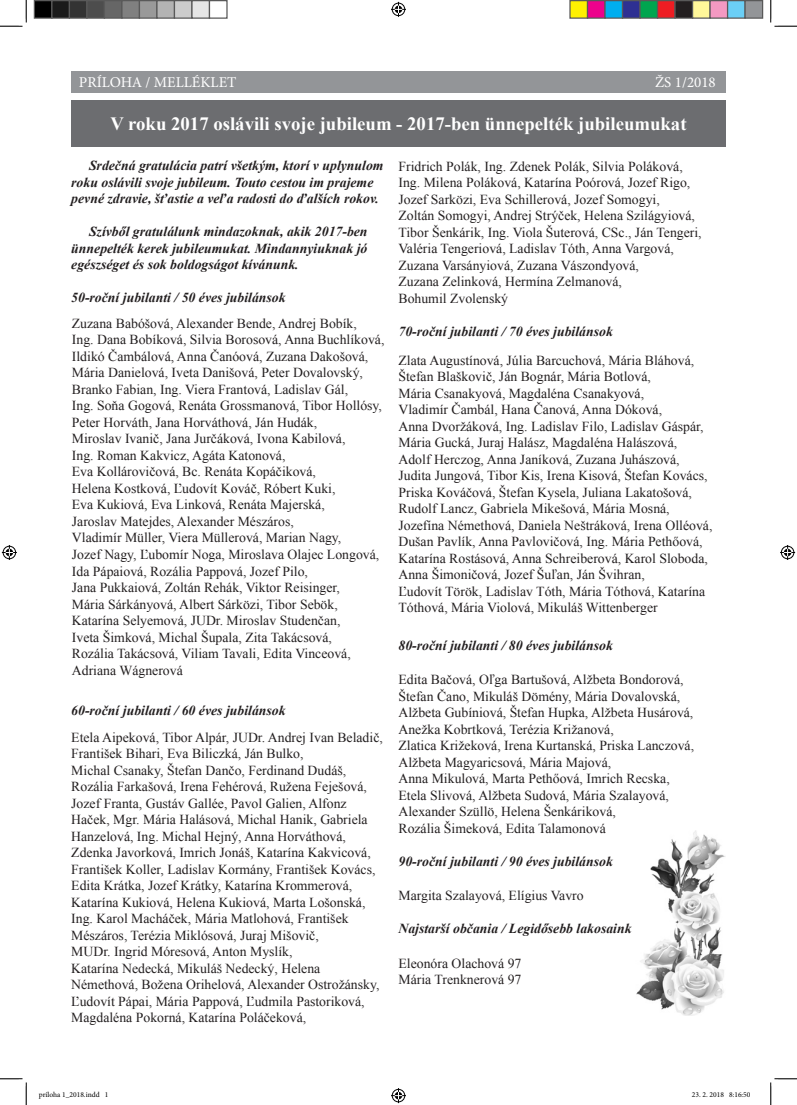
<style>
.page{position:relative;width:797px;height:1105px;background:#fff}
.page>*{position:absolute;margin:0;border:0;box-sizing:border-box;transform-origin:0 0}
.t1{font:700 18.75px "Times New Roman";color:#fff}
.t2{font:15px "Minion Pro";color:#fff}
.t3{font:13.75px/16.5px "Times New Roman";color:#231f20}
.t4{font:italic 700 13.75px/16.5px "Times New Roman";color:#231f20}
.t5{font:7.5px "Minion Pro";color:#000}
</style>
<div class="page">
<img style="left:636px;top:831px;width:89px;height:185px">
<div style="left:71px;top:101px;width:654px;height:46px;background:#6c6d70"></div>
<div style="left:71px;top:71px;width:654px;height:22px;background:#939598"></div>
<svg style="left:0;top:0;width:27px;height:27px"></svg>
<svg style="left:0;top:1078px;width:27px;height:27px"></svg>
<svg style="left:770px;top:0;width:27px;height:27px"></svg>
<svg style="left:770px;top:1078px;width:27px;height:27px"></svg>
<svg style="left:391px;top:2px;width:15px;height:15px"></svg>
<svg style="left:391px;top:1088px;width:15px;height:15px"></svg>
<svg style="left:2px;top:545px;width:15px;height:15px"></svg>
<svg style="left:780px;top:545px;width:15px;height:15px"></svg>
<div style="left:34px;top:1px;width:18px;height:17px;background:#000"></div>
<div style="left:34px;top:0;width:18px;height:19px;border:1px solid #595959"></div>
<div style="left:52px;top:1px;width:17px;height:17px;background:#1a1a1a"></div>
<div style="left:51px;top:0;width:19px;height:19px;border:1px solid #595959"></div>
<div style="left:69px;top:1px;width:18px;height:17px;background:#333"></div>
<div style="left:69px;top:0;width:19px;height:19px;border:1px solid #595959"></div>
<div style="left:87px;top:1px;width:17px;height:17px;background:#4d4d4d"></div>
<div style="left:86px;top:0;width:19px;height:19px;border:1px solid #595959"></div>
<div style="left:104px;top:1px;width:18px;height:17px;background:#666"></div>
<div style="left:104px;top:0;width:18px;height:19px;border:1px solid #595959"></div>
<div style="left:122px;top:1px;width:17px;height:17px;background:#808080"></div>
<div style="left:121px;top:0;width:19px;height:19px;border:1px solid #595959"></div>
<div style="left:139px;top:1px;width:18px;height:17px;background:#999"></div>
<div style="left:139px;top:0;width:19px;height:19px;border:1px solid #595959"></div>
<div style="left:157px;top:1px;width:17px;height:17px;background:#b3b3b3"></div>
<div style="left:156px;top:0;width:19px;height:19px;border:1px solid #595959"></div>
<div style="left:174px;top:1px;width:18px;height:17px;background:#ccc"></div>
<div style="left:174px;top:0;width:18px;height:19px;border:1px solid #595959"></div>
<div style="left:192px;top:1px;width:17px;height:17px;background:#e6e6e6"></div>
<div style="left:191px;top:0;width:19px;height:19px;border:1px solid #595959"></div>
<div style="left:209px;top:0;width:19px;height:19px;border:1px solid #595959"></div>
<div style="left:570px;top:1px;width:17px;height:17px;background:#fff101"></div>
<div style="left:569px;top:0;width:19px;height:19px;border:1px solid #595959"></div>
<div style="left:587px;top:1px;width:18px;height:17px;background:#ed028c"></div>
<div style="left:587px;top:0;width:18px;height:19px;border:1px solid #595959"></div>
<div style="left:605px;top:1px;width:17px;height:17px;background:#00aeef"></div>
<div style="left:604px;top:0;width:19px;height:19px;border:1px solid #595959"></div>
<div style="left:622px;top:1px;width:18px;height:17px;background:#2e3092"></div>
<div style="left:622px;top:0;width:18px;height:19px;border:1px solid #595959"></div>
<div style="left:640px;top:1px;width:17px;height:17px;background:#00a54f"></div>
<div style="left:639px;top:0;width:19px;height:19px;border:1px solid #595959"></div>
<div style="left:657px;top:1px;width:18px;height:17px;background:#ee1d23"></div>
<div style="left:657px;top:0;width:18px;height:19px;border:1px solid #595959"></div>
<div style="left:675px;top:1px;width:17px;height:17px;background:#231f20"></div>
<div style="left:674px;top:0;width:19px;height:19px;border:1px solid #595959"></div>
<div style="left:692px;top:1px;width:18px;height:17px;background:#fff79a"></div>
<div style="left:692px;top:0;width:18px;height:19px;border:1px solid #595959"></div>
<div style="left:710px;top:1px;width:17px;height:17px;background:#f499c2"></div>
<div style="left:709px;top:0;width:19px;height:19px;border:1px solid #595959"></div>
<div style="left:727px;top:1px;width:18px;height:17px;background:#6bcff6"></div>
<div style="left:727px;top:0;width:18px;height:19px;border:1px solid #595959"></div>
<div style="left:745px;top:1px;width:17px;height:17px;background:#939598"></div>
<div style="left:744px;top:0;width:19px;height:19px;border:1px solid #595959"></div>
<p class="t2" style="left:79px;top:72px;width:159px">PRÍLOHA / MELLÉKLET</p>
<p class="t2" style="left:655px;top:72px;width:62px">ŽS 1/2018</p>
<h1 class="t1" style="left:110px;top:111px;width:577px">V roku 2017 oslávili svoje jubileum - 2017-ben ünnepelték jubileumukat</h1>
<p class="t4" style="left:71px;top:157px;width:314px;text-indent:18px">Srdečná gratulácia patrí všetkým, ktorí v uplynulom roku oslávili svoje jubileum. Touto cestou im prajeme pevné zdravie, šťastie a veľa radosti do ďalších rokov.</p>
<p class="t4" style="left:71px;top:223px;width:298px;text-align:justify;text-indent:18px">Szívből gratulálunk mindazoknak, akik 2017-ben ünnepelték kerek jubileumukat. Mindannyiuknak jó egészséget és sok boldogságot kívánunk.</p>
<p class="t4" style="left:71px;top:289px;width:216px">50-roční jubilanti / 50 éves jubilánsok</p>
<p class="t3" style="left:72px;top:315px;width:314px">Zuzana Babóšová, Alexander Bende, Andrej Bobík,<br>Ing. Dana Bobíková, Silvia Borosová, Anna Buchlíková, Ildikó Čambálová, Anna Čanóová, Zuzana Dakošová, Mária Danielová, Iveta Danišová, Peter Dovalovský, Branko Fabian, Ing. Viera Frantová, Ladislav Gál,<br>Ing. Soňa Gogová, Renáta Grossmanová, Tibor Hollósy, Peter Horváth, Jana Horváthová, Ján Hudák,<br>Miroslav Ivanič, Jana Jurčáková, Ivona Kabilová,<br>Ing. Roman Kakvicz, Agáta Katonová,<br>Eva Kollárovičová, Bc. Renáta Kopáčiková,<br>Helena Kostková, Ľudovít Kováč, Róbert Kuki,<br>Eva Kukiová, Eva Linková, Renáta Majerská,<br>Jaroslav Matejdes, Alexander Mészáros,<br>Vladimír Müller, Viera Müllerová, Marian Nagy,<br>Jozef Nagy, Ľubomír Noga, Miroslava Olajec Longová, Ida Pápaiová, Rozália Pappová, Jozef Pilo,<br>Jana Pukkaiová, Zoltán Rehák, Viktor Reisinger,<br>Mária Sárkányová, Albert Sárközi, Tibor Sebök, Katarína Selyemová, JUDr. Miroslav Studenčan,<br>Iveta Šimková, Michal Šupala, Zita Takácsová,<br>Rozália Takácsová, Viliam Tavali, Edita Vinceová, Adriana Wágnerová</p>
<p class="t4" style="left:71px;top:701px;width:216px">60-roční jubilanti / 60 éves jubilánsok</p>
<p class="t3" style="left:71px;top:728px;width:313px">Etela Aipeková, Tibor Alpár, JUDr. Andrej Ivan Beladič, František Bihari, Eva Biliczká, Ján Bulko,<br>Michal Csanaky, Štefan Dančo, Ferdinand Dudáš, Rozália Farkašová, Irena Fehérová, Ružena Feješová, Jozef Franta, Gustáv Gallée, Pavol Galien, Alfonz Haček, Mgr. Mária Halásová, Michal Hanik, Gabriela Hanzelová, Ing. Michal Hejný, Anna Horváthová, Zdenka Javorková, Imrich Jonáš, Katarína Kakvicová, František Koller, Ladislav Kormány, František Kovács, Edita Krátka, Jozef Krátky, Katarína Krommerová, Katarína Kukiová, Helena Kukiová, Marta Lošonská, Ing. Karol Macháček, Mária Matlohová, František Mészáros, Terézia Miklósová, Juraj Mišovič,<br>MUDr. Ingrid Móresová, Anton Myslík,<br>Katarína Nedecká, Mikuláš Nedecký, Helena Némethová, Božena Orihelová, Alexander Ostrožánsky, Ľudovít Pápai, Mária Pappová, Ľudmila Pastoriková, Magdaléna Pokorná, Katarína Poláčeková,</p>
<p class="t3" style="left:398px;top:158px;width:305px">Fridrich Polák, Ing. Zdenek Polák, Silvia Poláková, Ing. Milena Poláková, Katarína Poórová, Jozef Rigo, Jozef Sarközi, Eva Schillerová, Jozef Somogyi,<br>Zoltán Somogyi, Andrej Strýček, Helena Szilágyiová, Tibor Šenkárik, Ing. Viola Šuterová, CSc., Ján Tengeri, Valéria Tengeriová, Ladislav Tóth, Anna Vargová, Zuzana Varsányiová, Zuzana Vászondyová,<br>Zuzana Zelinková, Hermína Zelmanová,<br>Bohumil Zvolenský</p>
<p class="t4" style="left:398px;top:323px;width:216px">70-roční jubilanti / 70 éves jubilánsok</p>
<p class="t3" style="left:398px;top:352px;width:315px">Zlata Augustínová, Júlia Barcuchová, Mária Bláhová, Štefan Blaškovič, Ján Bognár, Mária Botlová,<br>Mária Csanakyová, Magdaléna Csanakyová,<br>Vladimír Čambál, Hana Čanová, Anna Dóková,<br>Anna Dvoržáková, Ing. Ladislav Filo, Ladislav Gáspár, Mária Gucká, Juraj Halász, Magdaléna Halászová, Adolf Herczog, Anna Janíková, Zuzana Juhászová, Judita Jungová, Tibor Kis, Irena Kisová, Štefan Kovács, Priska Kováčová, Štefan Kysela, Juliana Lakatošová, Rudolf Lancz, Gabriela Mikešová, Mária Mosná, Jozefína Némethová, Daniela Neštráková, Irena Olléová, Dušan Pavlík, Anna Pavlovičová, Ing. Mária Pethőová, Katarína Rostásová, Anna Schreiberová, Karol Sloboda, Anna Šimoničová, Jozef Šuľan, Ján Švihran,<br>Ľudovít Török, Ladislav Tóth, Mária Tóthová, Katarína Tóthová, Mária Violová, Mikuláš Wittenberger</p>
<p class="t4" style="left:398px;top:636px;width:216px">80-roční jubilanti / 80 éves jubilánsok</p>
<p class="t3" style="left:398px;top:671px;width:297px">Edita Bačová, Oľga Bartušová, Alžbeta Bondorová, Štefan Čano, Mikuláš Dömény, Mária Dovalovská, Alžbeta Gubíniová, Štefan Hupka, Alžbeta Husárová, Anežka Kobrtková, Terézia Križanová,<br>Zlatica Križeková, Irena Kurtanská, Priska Lanczová, Alžbeta Magyaricsová, Mária Majová,<br>Anna Mikulová, Marta Pethőová, Imrich Recska, Etela Slivová, Alžbeta Sudová, Mária Szalayová, Alexander Szüllö, Helena Šenkáriková,<br>Rozália Šimeková, Edita Talamonová</p>
<p class="t4" style="left:398px;top:852px;width:216px">90-roční jubilanti / 90 éves jubilánsok</p>
<p class="t3" style="left:398px;top:887px;width:187px">Margita Szalayová, Elígius Vavro</p>
<p class="t4" style="left:398px;top:920px;width:235px">Najstarší občania / Legidősebb lakosaink</p>
<p class="t3" style="left:398px;top:955px;width:124px">Eleonóra Olachová 97<br>Mária Trenknerová 97</p>
<p class="t5" style="left:39px;top:1090px;width:71px">príloha 1_2018.indd 1</p>
<p class="t5" style="left:692px;top:1090px;width:60px">23. 2. 2018 8:16:50</p>
</div>
